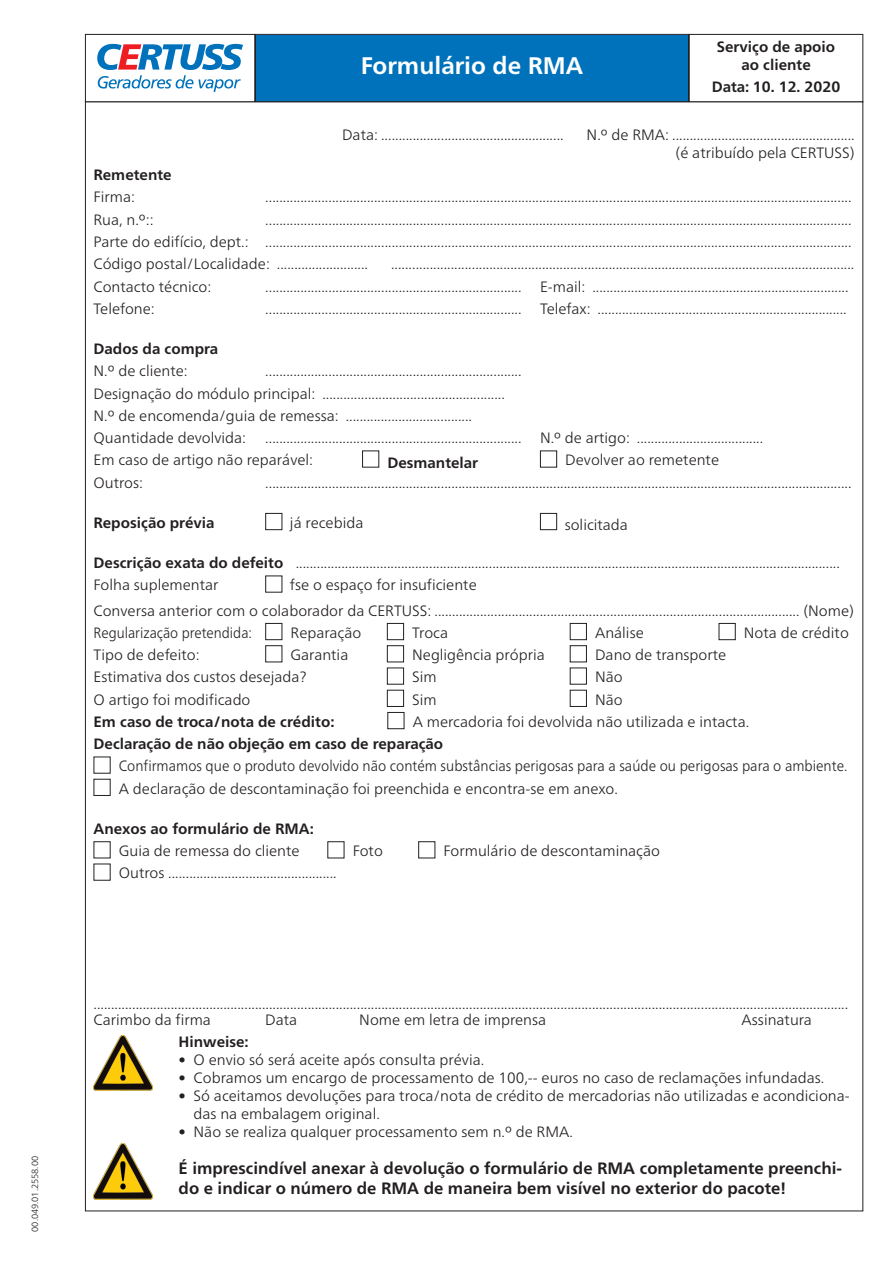
<style>
.page{position:relative;width:893px;height:1263px;background:#fff}
.page>*{position:absolute;margin:0;border:0;box-sizing:border-box;transform-origin:0 0}
.t1{font:700 24px "Frutiger Neue LTW1 G";color:#fff}
.t2{font:700 16.5px/19.8px "Frutiger Neue LTW1 G";color:#231f20}
.t3{font:300 15px/22.2px "Frutiger Neue LTW1 G";color:#231f20}
.t4{font:700 15px/18px "Frutiger Neue LTW1 G";color:#231f20;text-align:center}
.t5{font:300 15px/22.2px "Frutiger Neue LTW1 G";color:#231f20;scale:.92 1}
.t6{font:300 15px "Frutiger Neue LTW1 G";color:#231f20;scale:.9 1}
.t7{font:300 9px "Frutiger Neue LTW1 G";color:#231f20}
.s1{font-weight:700}
</style>
<div class="page">
<svg style="left:97px;top:44px;width:146px;height:48px"></svg>
<div style="left:85px;top:34px;width:170px;height:68px;border:1px solid #231f20"></div>
<div style="left:256px;top:35px;width:432px;height:66px;background:#0072bc"></div>
<div style="left:255px;top:34px;width:434px;height:68px;border:1px solid #231f20"></div>
<div style="left:689px;top:34px;width:174px;height:68px;border:1px solid #231f20"></div>
<div style="left:540px;top:450px;width:17px;height:17px;border:1px solid #231f20"></div>
<div style="left:265px;top:513px;width:17px;height:17px;border:1px solid #231f20"></div>
<div style="left:540px;top:513px;width:17px;height:17px;border:1px solid #231f20"></div>
<div style="left:387px;top:712px;width:17px;height:17px;border:1px solid #231f20"></div>
<div style="left:418px;top:841px;width:17px;height:17px;border:1px solid #231f20"></div>
<div style="left:719px;top:623px;width:17px;height:17px;border:1px solid #231f20"></div>
<div style="left:570px;top:623px;width:17px;height:17px;border:1px solid #231f20"></div>
<div style="left:387px;top:623px;width:17px;height:17px;border:1px solid #231f20"></div>
<div style="left:265px;top:623px;width:17px;height:17px;border:1px solid #231f20"></div>
<div style="left:265px;top:645px;width:17px;height:17px;border:1px solid #231f20"></div>
<div style="left:387px;top:645px;width:17px;height:17px;border:1px solid #231f20"></div>
<div style="left:570px;top:645px;width:17px;height:17px;border:1px solid #231f20"></div>
<div style="left:387px;top:667px;width:17px;height:17px;border:1px solid #231f20"></div>
<div style="left:570px;top:690px;width:17px;height:17px;border:1px solid #231f20"></div>
<div style="left:387px;top:690px;width:17px;height:17px;border:1px solid #231f20"></div>
<svg style="left:94px;top:1035px;width:59px;height:56px"></svg>
<svg style="left:94px;top:1199px;width:58px;height:1px"></svg>
<img style="left:94px;top:1143px;width:59px;height:56px">
<p class="t7" style="left:31px;top:1232px;width:77px;rotate:-90deg">00.049.01.2558.00</p>
<h1 class="t1" style="left:361px;top:56px;width:224px">Formulário de RMA</h1>
<p class="t4" style="left:717px;top:39px;width:120px">Serviço de apoio ao cliente</p>
<p class="t4" style="left:712px;top:79px;width:130px">Data: 10. 12. 2020</p>
<p class="t3" style="left:342px;top:125px;width:223px">Data: ....................................................</p>
<p class="t3" style="left:587px;top:127px;width:270px;line-height:18px;text-align:right">N.º de RMA: .................................................... (é atribuído pela CERTUSS)</p>
<p class="t4" style="left:94px;top:167px;width:80px">Remetente</p>
<p class="t3" style="left:94px;top:187px;width:43px">Firma:</p>
<p class="t3" style="left:265px;top:187px;width:588px">.......................................................................................................................................................................</p>
<p class="t3" style="left:94px;top:210px;width:62px">Rua, n.º::</p>
<p class="t3" style="left:94px;top:210px;width:759px;text-align:justify;text-indent:172px">.......................................................................................................................................................................<br>Parte do edifício, dept.: .......................................................................................................................................................................<br>Código postal/Localidade: ..........................</p>
<p class="t3" style="left:391px;top:254px;width:465px">....................................................................................................................................</p>
<p class="t3" style="left:94px;top:276px;width:119px">Contacto técnico:</p>
<p class="t3" style="left:265px;top:276px;width:585px">......................................................................... E-mail: .........................................................................</p>
<p class="t3" style="left:94px;top:299px;width:63px">Telefone:</p>
<p class="t3" style="left:265px;top:299px;width:583px">......................................................................... Telefax: .......................................................................</p>
<p class="t4" style="left:94px;top:341px;width:126px">Dados da compra</p>
<p class="t3" style="left:94px;top:361px;width:96px">N.º de cliente:</p>
<p class="t3" style="left:94px;top:361px;width:429px;text-indent:172px">.........................................................................<br>Designação do módulo principal: ....................................................<br>N.º de encomenda/guia de remessa: ....................................<br>Quantidade devolvida:</p>
<p class="t3" style="left:94px;top:428px;width:671px;text-indent:172px">......................................................................... N.º de artigo: ....................................<br>Em caso de artigo não reparável:</p>
<p class="t4" style="left:387px;top:454px;width:92px">Desmantelar</p>
<p class="t3" style="left:565px;top:450px;width:155px">Devolver ao remetente</p>
<p class="t3" style="left:94px;top:472px;width:51px">Outros:</p>
<p class="t3" style="left:265px;top:472px;width:588px">.......................................................................................................................................................................</p>
<p class="t4" style="left:94px;top:515px;width:123px">Reposição prévia</p>
<p class="t3" style="left:290px;top:513px;width:75px">já recebida</p>
<p class="t3" style="left:565px;top:515px;width:65px">solicitada</p>
<p class="t3" style="left:94px;top:553px;width:748px"><span class="s1">Descrição exata do defeito</span> ...........................................................................................................................................................<br>Folha suplementar</p>
<p class="t3" style="left:94px;top:574px;width:762px;line-height:25.2px;text-indent:196px">fse o espaço for insuficiente<br>Conversa anterior com o colaborador da CERTUSS: ........................................................................................................ (Nome)</p>
<p class="t6" style="left:94px;top:626px;width:178px">Regularização pretendida:</p>
<p class="t3" style="left:291px;top:623px;width:72px">Reparação</p>
<p class="t3" style="left:412px;top:623px;width:37px">Troca</p>
<p class="t3" style="left:595px;top:623px;width:50px">Análise</p>
<p class="t3" style="left:744px;top:623px;width:106px">Nota de crédito</p>
<p class="t3" style="left:94px;top:645px;width:108px">Tipo de defeito:</p>
<p class="t3" style="left:291px;top:645px;width:59px">Garantia</p>
<p class="t3" style="left:412px;top:645px;width:134px">Negligência própria</p>
<p class="t3" style="left:595px;top:645px;width:133px">Dano de transporte</p>
<p class="t3" style="left:94px;top:667px;width:215px">Estimativa dos custos desejada?</p>
<p class="t3" style="left:412px;top:667px;width:26px">Sim</p>
<p class="t3" style="left:595px;top:667px;width:29px">Não</p>
<p class="t3" style="left:94px;top:689px;width:158px">O artigo foi modificado</p>
<p class="t3" style="left:412px;top:689px;width:26px">Sim</p>
<p class="t3" style="left:595px;top:689px;width:29px">Não</p>
<p class="t4" style="left:94px;top:714px;width:242px">Em caso de troca/nota de crédito:</p>
<p class="t3" style="left:413px;top:712px;width:338px">A mercadoria foi devolvida não utilizada e intacta.</p>
<p class="t4" style="left:94px;top:736px;width:351px">Declaração de não objeção em caso de reparação</p>
<p class="t5" style="left:119px;top:756px;width:793px">Confirmamos que o produto devolvido não contém substâncias perigosas para a saúde ou perigosas para o ambiente.<br>A declaração de descontaminação foi preenchida e encontra-se em anexo.</p>
<p class="t4" style="left:94px;top:821px;width:222px">Anexos ao formulário de RMA:</p>
<p class="t3" style="left:119px;top:841px;width:182px">Guia de remessa do cliente</p>
<p class="t3" style="left:353px;top:841px;width:32px">Foto</p>
<p class="t3" style="left:444px;top:841px;width:218px">Formulário de descontaminação</p>
<p class="t3" style="left:119px;top:863px;width:219px">Outros ................................................</p>
<p class="t3" style="left:94px;top:996px;width:756px;line-height:16.2px">.......................................................................................................................................................................................................................<br>Carimbo da firma</p>
<p class="t3" style="left:265px;top:1010px;width:34px">Data</p>
<p class="t3" style="left:359px;top:1010px;width:188px">Nome em letra de imprensa</p>
<p class="t3" style="left:742px;top:1010px;width:72px">Assinatura</p>
<p class="t4" style="left:179px;top:1034px;width:72px">Hinweise:</p>
<p class="t3" style="left:179px;top:1050px;width:307px">• O envio só será aceite após consulta prévia.</p>
<p class="t3" style="left:179px;top:1068px;width:647px">• Cobramos um encargo de processamento de 100,-- euros no caso de reclamações infundadas.</p>
<p class="t3" style="left:193px;top:1088px;width:658px;line-height:18px;text-indent:-15px">• Só aceitamos devoluções para troca/nota de crédito de mercadorias não utilizadas e acondiciona&shy;das na embalagem original.</p>
<p class="t3" style="left:179px;top:1122px;width:396px">• Não se realiza qualquer processamento sem n.º de RMA.</p>
<p class="t2" style="left:179px;top:1160px;width:665px">É imprescindível anexar à devolução o formulário de RMA completamente preenchi&shy;do e indicar o número de RMA de maneira bem visível no exterior do pacote!</p>
</div>
